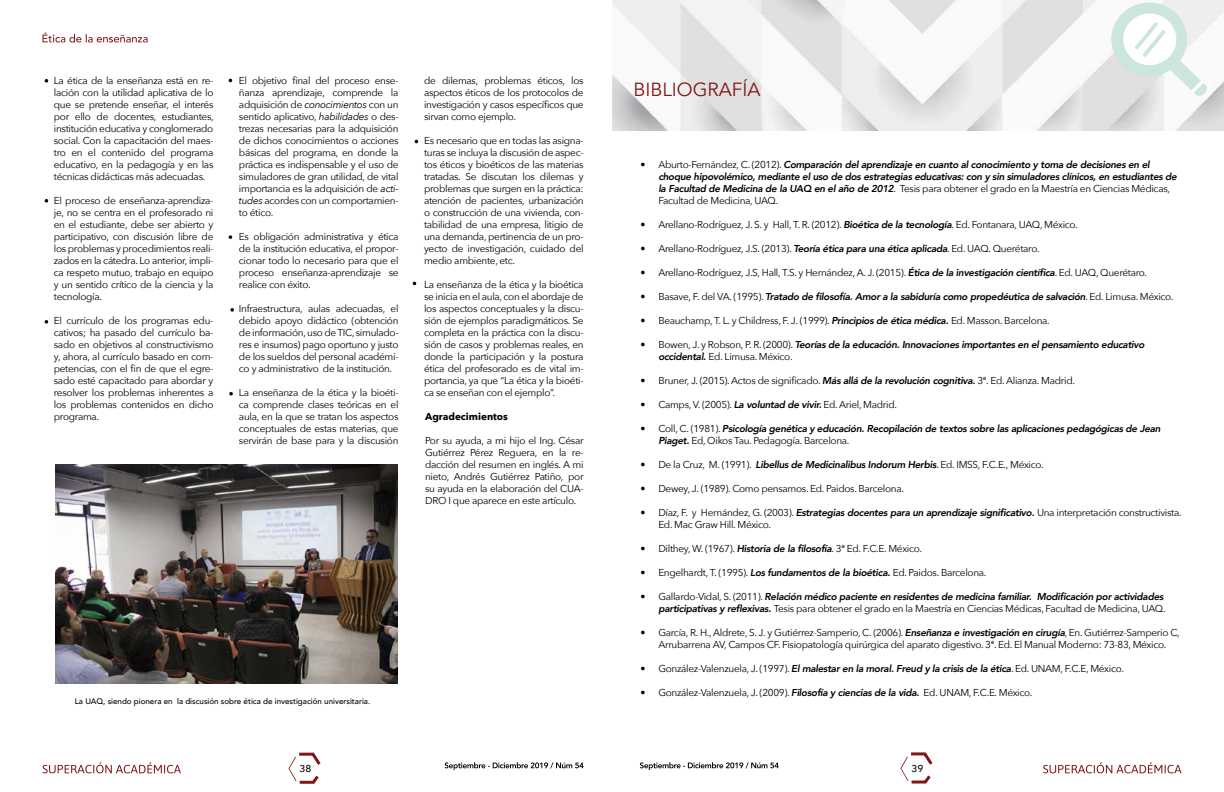
<style>
.page{position:relative;width:1224px;height:792px;background:#fff}
.page>*{position:absolute;margin:0;border:0;box-sizing:border-box;transform-origin:0 0}
.t1{font:19px "Avenir";color:#821518}
.t2{font:10px/12px "Avenir Next";letter-spacing:-.03em;color:#000;text-align:justify}
.t3{font:italic 800 10px/12px "Avenir";letter-spacing:-.03em;color:#000}
.t4{font:700 10px "Avenir Next";color:#000}
.t5{font:500 10px "Avenir Next";color:#000}
.t6{font:500 8px "Avenir";color:#000}
.s1{font-style:italic}
.s2{font-family:"Avenir Next";font-weight:400;font-style:normal}
.s3{font-family:"Avenir";font-weight:800;font-style:italic}
</style>
<div class="page">
<svg style="left:289px;top:752px;width:32px;height:32px"></svg>
<svg style="left:900px;top:752px;width:33px;height:32px"></svg>
<svg style="left:43px;top:762px;width:138px;height:11px"></svg>
<svg style="left:445px;top:762px;width:139px;height:8px"></svg>
<svg style="left:1043px;top:762px;width:138px;height:11px"></svg>
<svg style="left:640px;top:762px;width:139px;height:8px"></svg>
<img style="left:613px;top:0;width:611px;height:130px">
<svg style="left:1111px;top:2px;width:97px;height:94px"></svg>
<svg style="left:45px;top:79px;width:3px;height:4px"></svg>
<svg style="left:45px;top:199px;width:3px;height:4px"></svg>
<svg style="left:45px;top:320px;width:3px;height:4px"></svg>
<svg style="left:229px;top:235px;width:3px;height:4px"></svg>
<svg style="left:229px;top:392px;width:4px;height:3px"></svg>
<img style="left:56px;top:465px;width:342px;height:219px">
<svg style="left:43px;top:33px;width:105px;height:10px"></svg>
<svg style="left:230px;top:308px;width:4px;height:4px"></svg>
<p class="t2" style="left:54px;top:74px;width:161px">La ética de la enseñanza está en re&shy;lación con la utilidad aplicativa de lo que se pretende enseñar, el interés por ello de docentes, estudiantes, institución educativa y conglomerado social. Con la capacitación del maes&shy;tro en el contenido del programa educativo, en la pedagogía y en las técnicas didácticas más adecuadas.</p>
<p class="t2" style="left:54px;top:194px;width:161px">El proceso de enseñanza-aprendiza&shy;je, no se centra en el profesorado ni en el estudiante, debe ser abierto y participativo, con discusión libre de los problemas y procedimientos reali&shy;zados en la cátedra. Lo anterior, impli&shy;ca respeto mutuo, trabajo en equipo y un sentido crítico de la ciencia y la tecnología.</p>
<p class="t2" style="left:54px;top:314px;width:161px">El currículo de los programas edu&shy;cativos; ha pasado del currículo ba&shy;sado en objetivos al constructivismo y, ahora, al currículo basado en com&shy;petencias, con el fin de que el egre&shy;sado esté capacitado para abordar y resolver los problemas inherentes a los problemas contenidos en dicho programa.</p>
<p class="t2" style="left:239px;top:74px;width:161px">El objetivo final del proceso ense&shy;ñanza aprendizaje, comprende la adquisición de <span class="s1">conocimientos</span> con un sentido aplicativo, <span class="s1">habilidades</span> o des&shy;trezas necesarias para la adquisición de dichos conocimientos o acciones básicas del programa, en donde la práctica es indispensable y el uso de simuladores de gran utilidad, de vital importancia es la adquisición de <span class="s1">acti&shy;tudes</span> acordes con un comportamien&shy;to ético.</p>
<p class="t2" style="left:239px;top:230px;width:161px">Es obligación administrativa y ética de la institución educativa, el propor&shy;cionar todo lo necesario para que el proceso enseñanza-aprendizaje se realice con éxito.</p>
<p class="t2" style="left:239px;top:302px;width:161px">Infraestructura, aulas adecuadas, el debido apoyo didáctico (obtención de información, uso de TIC, simulado&shy;res e insumos) pago oportuno y justo de los sueldos del personal académi&shy;co y administrativo de la institución.</p>
<p class="t2" style="left:239px;top:386px;width:161px">La enseñanza de la ética y la bioéti&shy;ca comprende clases teóricas en el aula, en la que se tratan los aspectos conceptuales de estas materias, que servirán de base para y la discusión</p>
<p class="t2" style="left:424px;top:74px;width:161px">de dilemas, problemas éticos, los aspectos éticos de los protocolos de investigación y casos específicos que sirvan como ejemplo.</p>
<p class="t2" style="left:424px;top:134px;width:161px">Es necesario que en todas las asigna&shy;turas se incluya la discusión de aspec&shy;tos éticos y bioéticos de las materias tratadas. Se discutan los dilemas y problemas que surgen en la práctica: atención de pacientes, urbanización o construcción de una vivienda, con&shy;tabilidad de una empresa, litigio de una demanda, pertinencia de un pro&shy;yecto de investigación, cuidado del medio ambiente, etc.</p>
<p class="t2" style="left:424px;top:278px;width:161px">La enseñanza de la ética y la bioética se inicia en el aula, con el abordaje de los aspectos conceptuales y la discu&shy;sión de ejemplos paradigmáticos. Se completa en la práctica con la discu&shy;sión de casos y problemas reales, en donde la participación y la postura ética del profesorado es de vital im&shy;portancia, ya que “La ética y la bioéti&shy;ca se enseñan con el ejemplo”.</p>
<p class="t4" style="left:425px;top:408px;width:84px">Agradecimientos</p>
<p class="t2" style="left:425px;top:434px;width:160px">Por su ayuda, a mi hijo el Ing. César Gutiérrez Pérez Reguera, en la re&shy;dacción del resumen en inglés. A mi nieto, Andrés Gutiérrez Patiño, por su ayuda en la elaboración del CUA-DRO I que aparece en este artículo.</p>
<p class="t6" style="left:75px;top:694px;width:297px">La UAQ, siendo pionera en la discusión sobre ética de investigación universitaria.</p>
<h1 class="t1" style="left:633px;top:78px;width:129px">BIBLIOGRAFÍA</h1>
<p class="t3" style="left:658px;top:159px;width:520px;text-indent:-18px"><span class="s2">• Aburto-Fernández, C. (2012).</span> Comparación del aprendizaje en cuanto al conocimiento y toma de decisiones en el choque hipovolémico, mediante el uso de dos estrategias educativas: con y sin simuladores clínicos, en estudiantes de</p>
<p class="t2" style="left:658px;top:182px;width:513px"><span class="s3">la Facultad de Medicina de la UAQ en el año de 2012</span>. Tesis para obtener el grado en la Maestría en Ciencias Médicas,<br>Facultad de Medicina, UAQ.</p>
<p class="t2" style="left:640px;top:218px;width:439px">• Arellano-Rodríguez, J. S. y Hall, T. R. (2012). <span class="s3">Bioética de la tecnología</span>. Ed. Fontanara, UAQ, México.</p>
<p class="t2" style="left:640px;top:242px;width:401px">• Arellano-Rodríguez, J.S. (2013). <span class="s3">Teoría ética para una ética aplicada</span>. Ed. UAQ. Querétaro.</p>
<p class="t2" style="left:640px;top:266px;width:508px">• Arellano-Rodríguez, J.S, Hall, T.S. y Hernández, A. J. (2015). <span class="s3">Ética de la investigación científica</span>. Ed. UAQ, Querétaro.</p>
<p class="t3" style="left:640px;top:291px;width:535px"><span class="s2">• Basave, F. del VA. (1995).</span> Tratado de filosofía. Amor a la sabiduría como propedéutica de salvación<span class="s2">. Ed. Limusa. México.</span></p>
<p class="t2" style="left:640px;top:314px;width:411px">• Beauchamp, T. L. y Childress, F. J. (1999). <span class="s3">Principios de ética médica.</span> Ed. Masson. Barcelona.</p>
<p class="t3" style="left:640px;top:339px;width:506px"><span class="s2">• Bowen, J. y Robson, P. R. (2000).</span> Teorías de la educación. Innovaciones importantes en el pensamiento educativo</p>
<p class="t2" style="left:658px;top:350px;width:136px"><span class="s3">occidental.</span> Ed. Limusa. México.</p>
<p class="t2" style="left:640px;top:374px;width:436px">• Bruner, J. (2015). Actos de significado. <span class="s3">Más allá de la revolución cognitiva.</span> 3ª. Ed. Alianza. Madrid.</p>
<p class="t2" style="left:640px;top:398px;width:258px">• Camps, V. (2005). <span class="s3">La voluntad de vivir.</span> Ed. Ariel, Madrid.</p>
<p class="t3" style="left:640px;top:423px;width:522px"><span class="s2">• Coll, C. (1981).</span> Psicología genética y educación. Recopilación de textos sobre las aplicaciones pedagógicas de Jean</p>
<p class="t2" style="left:658px;top:434px;width:193px"><span class="s3">Piaget.</span> Ed, Oikos Tau. Pedagogía. Barcelona.</p>
<p class="t2" style="left:640px;top:458px;width:405px">• De la Cruz, M. (1991). <span class="s3">Libellus de Medicinalibus Indorum Herbis</span>. Ed. IMSS, F.C.E., México.</p>
<p class="t2" style="left:640px;top:482px;width:265px">• Dewey, J. (1989). Como pensamos. Ed. Paidos. Barcelona.</p>
<p class="t2" style="left:658px;top:506px;width:525px;text-indent:-18px">• Díaz, F. y Hernández, G. (2003). <span class="s3">Estrategias docentes para un aprendizaje significativo.</span> Una interpretación constructivista.<br>Ed. Mac Graw Hill. México.</p>
<p class="t2" style="left:640px;top:542px;width:283px">• Dilthey, W. (1967). <span class="s3">Historia de la filosofía</span>. 3ª Ed. F.C.E. México.</p>
<p class="t2" style="left:640px;top:566px;width:348px">• Engelhardt, T. (1995). <span class="s3">Los fundamentos de la bioética.</span> Ed. Paidos. Barcelona.</p>
<p class="t3" style="left:640px;top:591px;width:525px"><span class="s2">• Gallardo-Vidal, S. (2011).</span> Relación médico paciente en residentes de medicina familiar. Modificación por actividades</p>
<p class="t2" style="left:658px;top:602px;width:509px"><span class="s3">participativas y reflexivas.</span> Tesis para obtener el grado en la Maestría en Ciencias Médicas, Facultad de Medicina, UAQ.</p>
<p class="t2" style="left:640px;top:626px;width:541px;text-align:center">• García, R. H., Aldrete, S. J. y Gutiérrez-Samperio, C. (2006). <span class="s3">Enseñanza e investigación en cirugía</span>, En. Gutiérrez-Samperio C,<br>Arrubarrena AV, Campos CF. Fisiopatología quirúrgica del aparato digestivo. 3ª. Ed. El Manual Moderno: 73-83, México.</p>
<p class="t2" style="left:640px;top:662px;width:485px">• González-Valenzuela, J. (1997). <span class="s3">El malestar en la moral. Freud y la crisis de la ética</span>. Ed. UNAM, F.C.E, México.</p>
<p class="t2" style="left:640px;top:686px;width:394px">• González-Valenzuela, J. (2009). <span class="s3">Filosofía y ciencias de la vida.</span> Ed. UNAM, F.C.E. México.</p>
<p class="t5" style="left:300px;top:760px;width:13px">38</p>
<p class="t5" style="left:912px;top:760px;width:13px">39</p>
</div>
